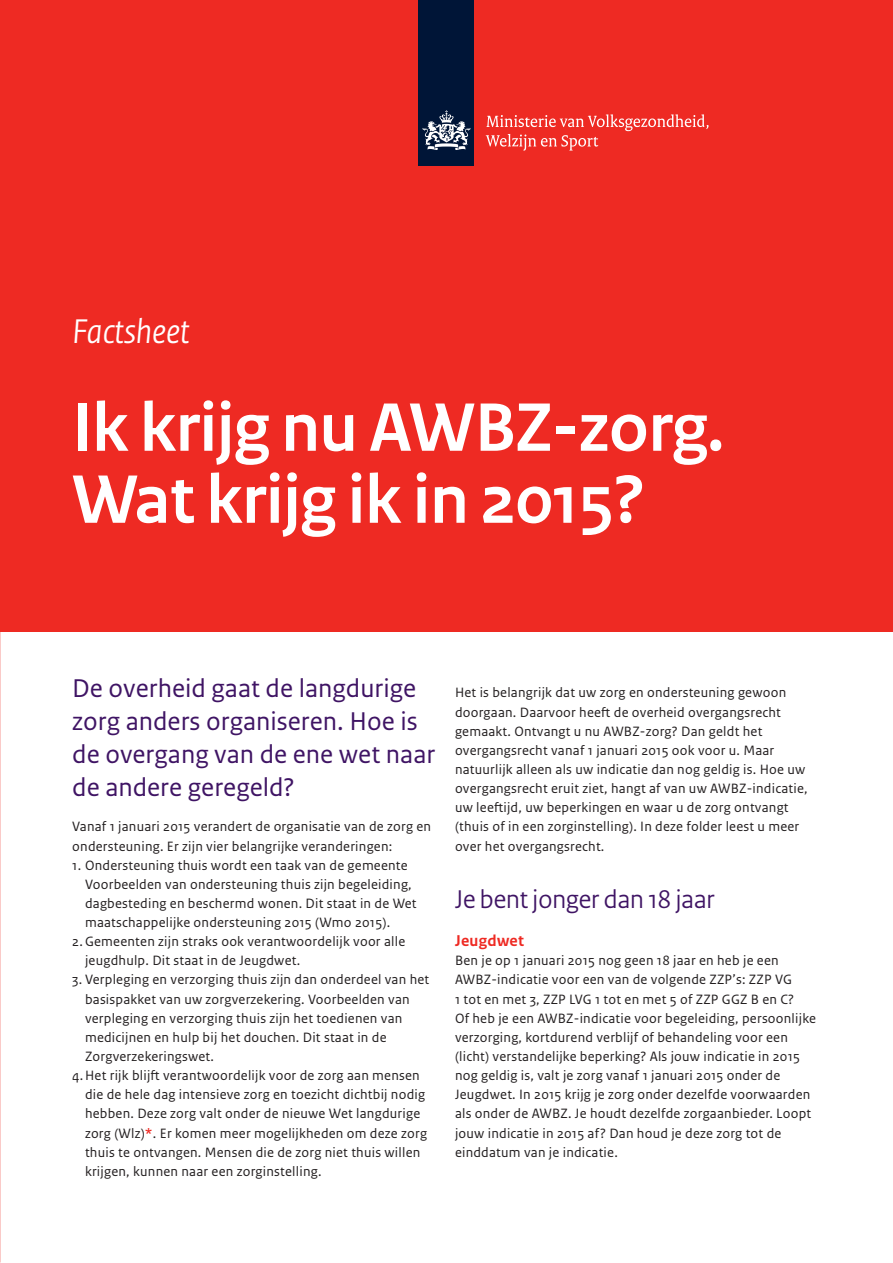
<style>
.page{position:relative;width:893px;height:1263px;background:#fff}
.page>*{position:absolute;margin:0;border:0;box-sizing:border-box;transform-origin:0 0}
.vws_02_-_Titel_Sans{font:700 72px/72px "Rijksoverheid Sans Heading";color:#fff}
.t1{font:italic 36px "Rijksoverheid Sans Heading";color:#fff}
.vws_07_-_Tussenkop_e{font:27px/33px "Rijksoverheid Sans Text";color:#3f1464}
.vws_07_-_Tussenkop_e-2{font:27px "Rijksoverheid Sans Heading";color:#3f1464}
.vws_08_-_Tussenkop_t{font:700 16.5px "Rijksoverheid Sans Text";letter-spacing:.015em;color:#ee2a23}
.vws_11_-_Plat{font:14.25px/19.2px "Rijksoverheid Sans Text";letter-spacing:.015em;color:#231f20}
.s1{font-weight:700;color:#ee2a23}
</style>
<div class="page">
<div style="left:0;top:0;width:893px;height:631px;background:#ee2a23"></div>
<div style="left:419px;top:0;width:55px;height:166px;background:#001537"></div>
<svg style="left:423px;top:110px;width:47px;height:40px"></svg>
<svg style="left:486px;top:114px;width:222px;height:37px"></svg>
<p class="t1" style="left:72px;top:311px;width:119px">Factsheet</p>
<p class="vws_02_-_Titel_Sans" style="left:72px;top:393px;width:653px">Ik krijg nu AWBZ-zorg.<br>Wat krijg ik in 2015?</p>
<p class="vws_07_-_Tussenkop_e" style="left:72px;top:672px;width:365px">De overheid gaat de langdurige zorg anders organiseren. Hoe is de overgang van de ene wet naar de andere geregeld?</p>
<p class="vws_11_-_Plat" style="left:72px;top:817px;width:360px">Vanaf 1 januari 2015 verandert de organisatie van de zorg en ondersteuning. Er zijn vier belangrijke veranderingen:</p>
<p class="vws_11_-_Plat" style="left:85px;top:856px;width:333px;text-indent:-13px">1. Ondersteuning thuis wordt een taak van de gemeente Voorbeelden van ondersteuning thuis zijn begeleiding, dagbesteding en beschermd wonen. Dit staat in de Wet maatschappelijke ondersteuning 2015 (Wmo 2015).</p>
<p class="vws_11_-_Plat" style="left:85px;top:932px;width:322px;text-indent:-13px">2.Gemeenten zijn straks ook verantwoordelijk voor alle jeugdhulp. Dit staat in de Jeugdwet.</p>
<p class="vws_11_-_Plat" style="left:85px;top:970px;width:346px;text-indent:-13px">3. Verpleging en verzorging thuis zijn dan onderdeel van het basispakket van uw zorgverzekering. Voorbeelden van verpleging en verzorging thuis zijn het toedienen van medicijnen en hulp bij het douchen. Dit staat in de Zorgverzekeringswet.</p>
<p class="vws_11_-_Plat" style="left:85px;top:1066px;width:343px;text-indent:-13px">4.Het rijk blijft verantwoordelijk voor de zorg aan mensen die de hele dag intensieve zorg en toezicht dichtbij nodig hebben. Deze zorg valt onder de nieuwe Wet langdurige zorg (Wlz)<span class="s1">*</span>. Er komen meer mogelijkheden om deze zorg thuis te ontvangen. Mensen die de zorg niet thuis willen krijgen, kunnen naar een zorginstelling.</p>
<p class="vws_11_-_Plat" style="left:455px;top:683px;width:354px">Het is belangrijk dat uw zorg en ondersteuning gewoon doorgaan. Daarvoor heeft de overheid overgangsrecht gemaakt. Ontvangt u nu AWBZ-zorg? Dan geldt het overgangsrecht vanaf 1 januari 2015 ook voor u. Maar natuurlijk alleen als uw indicatie dan nog geldig is. Hoe uw overgangsrecht eruit ziet, hangt af van uw AWBZ-indicatie, uw leeftijd, uw beperkingen en waar u de zorg ontvangt (thuis of in een zorginstelling). In deze folder leest u meer over het overgangsrecht.</p>
<p class="vws_07_-_Tussenkop_e-2" style="left:455px;top:883px;width:261px">Je bent jonger dan 18 jaar</p>
<p class="vws_08_-_Tussenkop_t" style="left:455px;top:931px;width:71px">Jeugdwet</p>
<p class="vws_11_-_Plat" style="left:455px;top:951px;width:338px">Ben je op 1 januari 2015 nog geen 18 jaar en heb je een<br>AWBZ-indicatie voor een van de volgende ZZP’s: ZZP VG</p>
<p class="vws_11_-_Plat" style="left:455px;top:989px;width:341px">1 tot en met 3, ZZP LVG 1 tot en met 5 of ZZP GGZ B en C?</p>
<p class="vws_11_-_Plat" style="left:455px;top:1009px;width:362px">Of heb je een AWBZ-indicatie voor begeleiding, persoonlijke verzorging, kortdurend verblijf of behandeling voor een (licht) verstandelijke beperking? Als jouw indicatie in 2015 nog geldig is, valt je zorg vanaf 1 januari 2015 onder de Jeugdwet. In 2015 krijg je zorg onder dezelfde voorwaarden als onder de AWBZ. Je houdt dezelfde zorgaanbieder. Loopt jouw indicatie in 2015 af? Dan houd je deze zorg tot de einddatum van je indicatie.</p>
</div>
